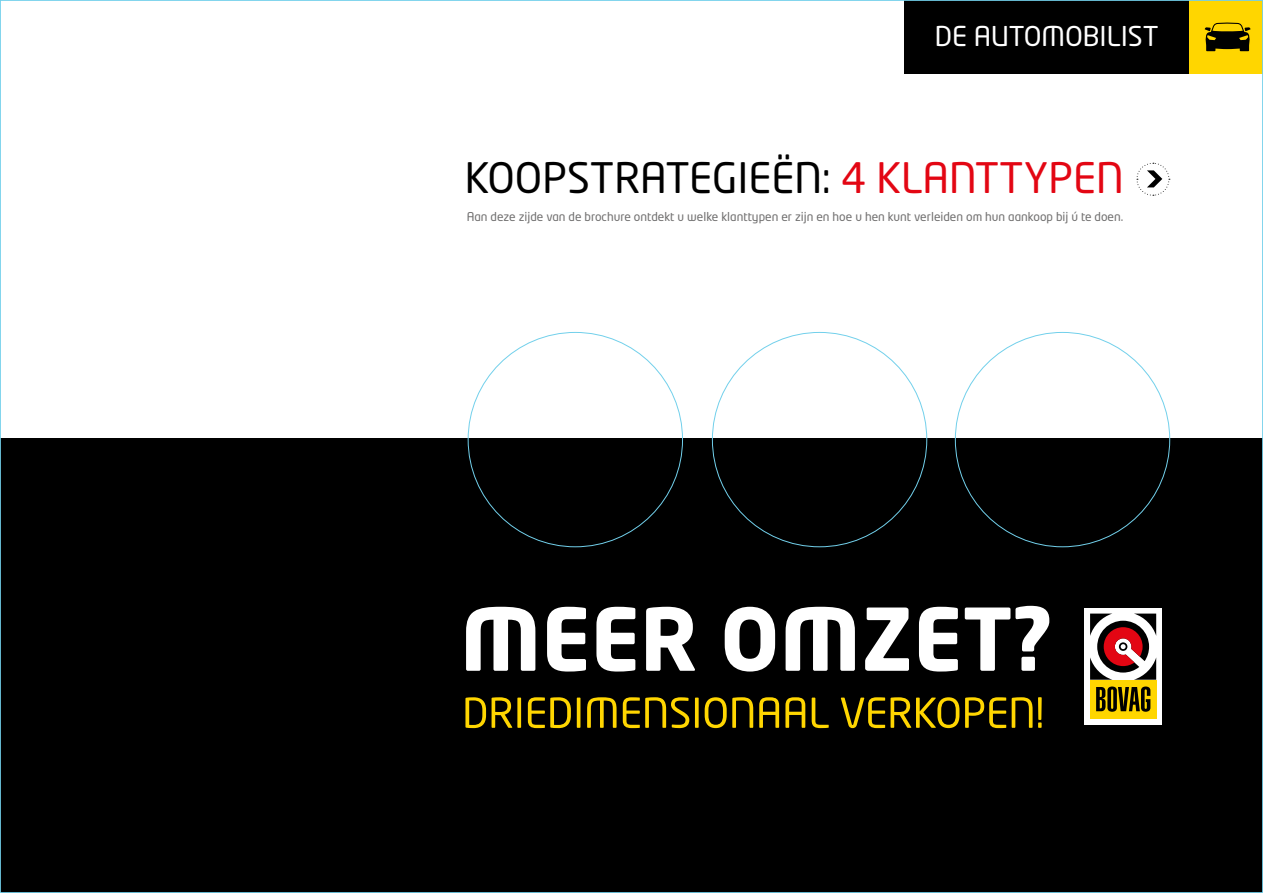
<style>
.page{position:relative;width:1263px;height:893px;background:#fff}
.page>*{position:absolute;margin:0;border:0;box-sizing:border-box;transform-origin:0 0}
.t1{font:41.55px "Neo Tech Std";color:#000}
.t2{font:27px "Neo Tech Std";color:#fff}
.t3{font:12px "Neo Tech Std";color:#706f6f}
.s1{color:#e30613}
</style>
<div class="page">
<div style="left:0;top:439px;width:1263px;height:454px;background:#000"></div>
<svg style="left:466px;top:606px;width:583px;height:65px"></svg>
<svg style="left:465px;top:697px;width:577px;height:31px"></svg>
<div style="left:1084px;top:608px;width:78px;height:116px;background:#fff"></div>
<div style="left:1090px;top:680px;width:66px;height:39px;background:#ffd600"></div>
<svg style="left:1096px;top:686px;width:54px;height:26px"></svg>
<svg style="left:1090px;top:614px;width:66px;height:66px"></svg>
<div style="left:905px;top:0;width:285px;height:74px;background:#000"></div>
<div style="left:1189px;top:0;width:74px;height:74px;background:#ffd600"></div>
<svg style="left:1136px;top:162px;width:34px;height:34px"></svg>
<svg style="left:1205px;top:23px;width:45px;height:28px"></svg>
<h2 class="t2" style="left:935px;top:20px;width:225px">DE AUTOMOBILIST</h2>
<h1 class="t1" style="left:465px;top:154px;width:660px">KOOPSTRATEGIEËN: <span class="s1">4 KLANTTYPEN</span></h1>
<p class="t3" style="left:467px;top:210px;width:658px">Aan deze zijde van de brochure ontdekt u welke klanttypen er zijn en hoe u hen kunt verleiden om hun aankoop bij ú te doen.</p>
</div>
